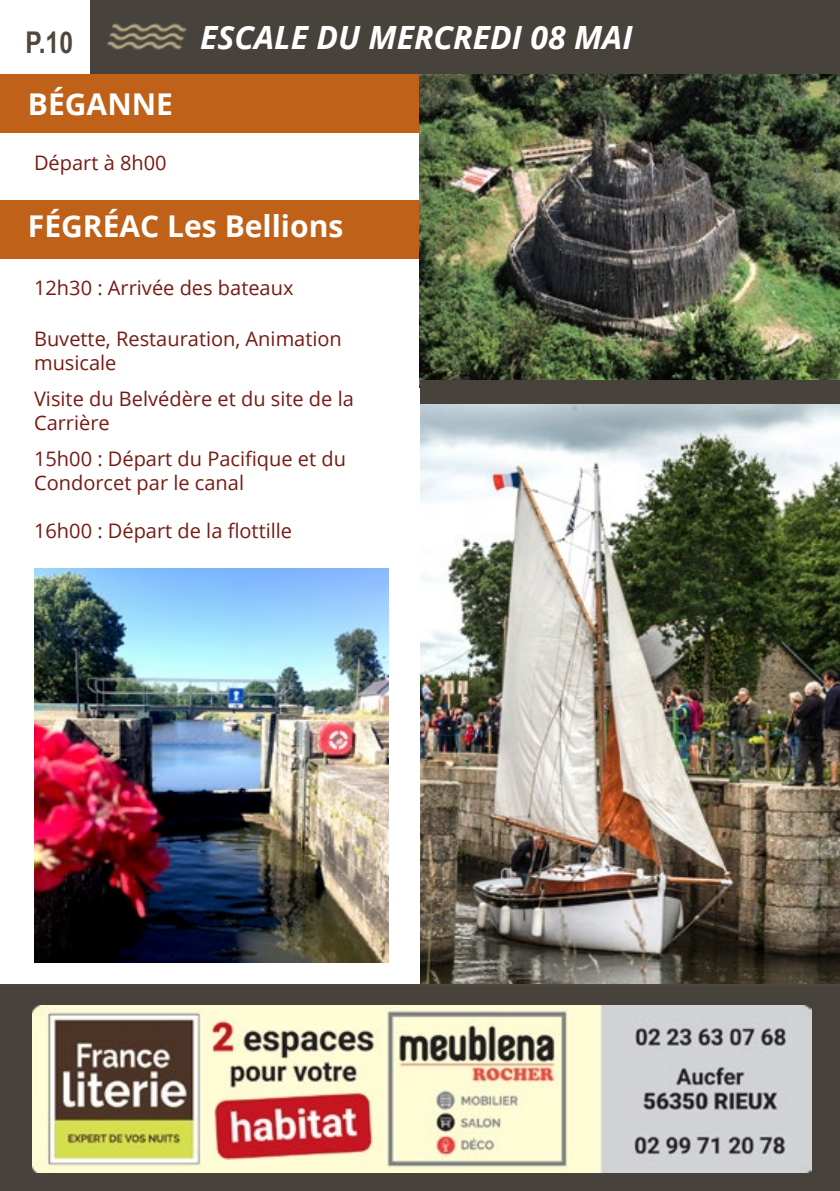
<style>
.page{position:relative;width:840px;height:1191px;background:#fff}
.page>*{position:absolute;margin:0;border:0;box-sizing:border-box;transform-origin:0 0}
.t1{font:italic 700 32px "Open Sans";color:#fff}
.t2{font:700 30px "Open Sans";color:#fff}
.t3{font:700 30px "Arial Narrow";color:#50473d}
.t4{font:20px/24px "Open Sans";color:#761a12}
</style>
<div class="page">
<div style="left:0;top:984px;width:839px;height:207px;background:#47423c"></div>
<div style="left:90px;top:0;width:749px;height:74px;background:#47423c"></div>
<div style="left:0;top:74px;width:419px;height:59px;background:#bf6118"></div>
<div style="left:0;top:200px;width:419px;height:59px;background:#bf6118"></div>
<img style="left:107px;top:23px;width:80px;height:27px">
<img style="left:32px;top:1005px;width:779px;height:167px">
<img style="left:34px;top:569px;width:354px;height:393px">
<img style="left:419px;top:74px;width:420px;height:313px">
<img style="left:420px;top:403px;width:419px;height:581px">
<div style="left:420px;top:380px;width:419px;height:23px;background:#47423c"></div>
<h2 class="t3" style="left:26px;top:20px;width:49px">P.10</h2>
<h1 class="t1" style="left:200px;top:15px;width:434px">ESCALE DU MERCREDI 08 MAI</h1>
<h2 class="t2" style="left:28px;top:82px;width:146px">BÉGANNE</h2>
<p class="t4" style="left:34px;top:150px;width:134px">Départ à 8h00</p>
<h2 class="t2" style="left:28px;top:205px;width:317px">FÉGRÉAC Les Bellions</h2>
<p class="t4" style="left:34px;top:276px;width:261px">12h30 : Arrivée des bateaux</p>
<p class="t4" style="left:34px;top:326px;width:309px">Buvette, Restauration, Animation musicale</p>
<p class="t4" style="left:34px;top:386px;width:321px">Visite du Belvédère et du site de la<br>Carrière</p>
<p class="t4" style="left:34px;top:446px;width:313px">15h00 : Départ du Pacifique et du<br>Condorcet par le canal</p>
<p class="t4" style="left:34px;top:518px;width:259px">16h00 : Départ de la flottille</p>
</div>
